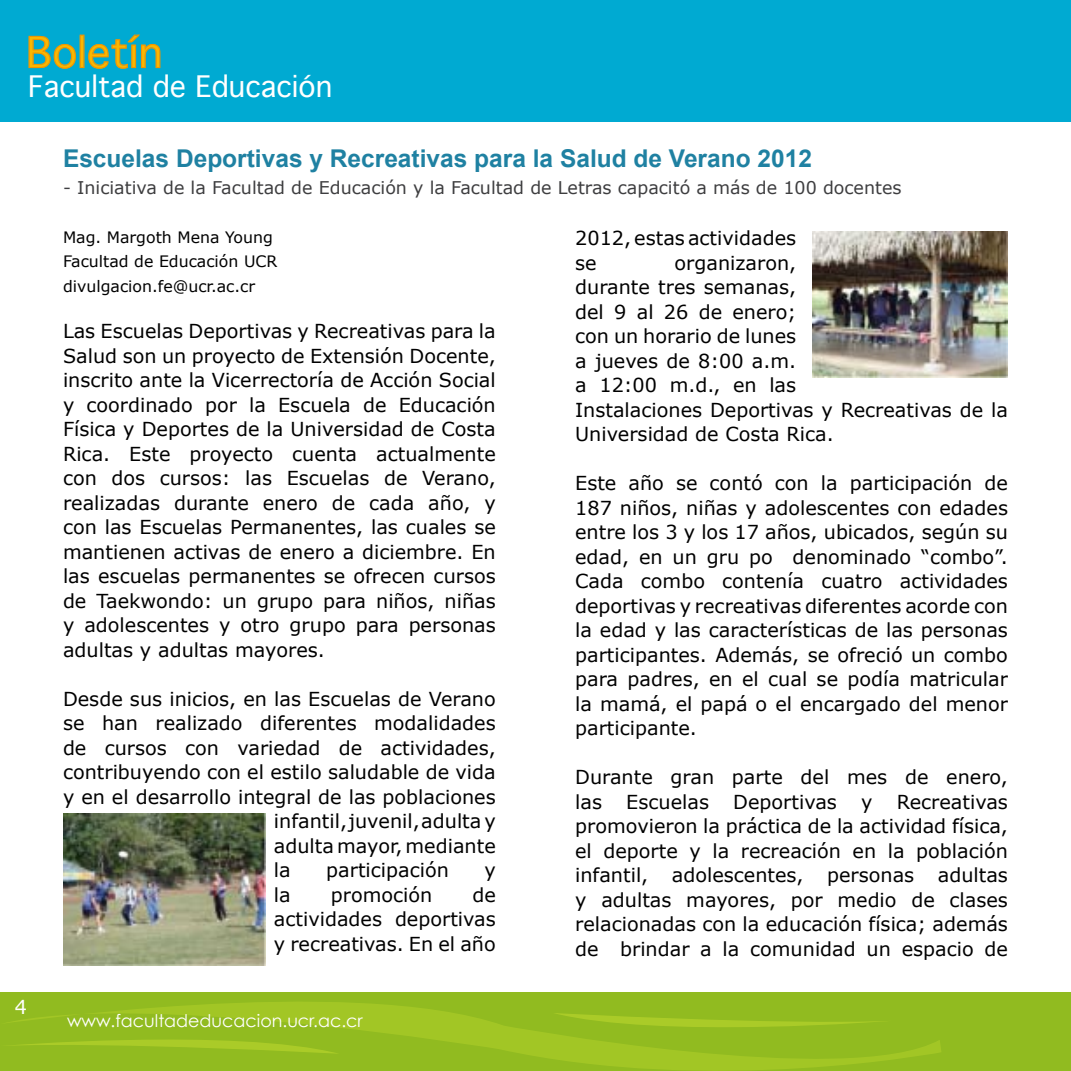
<style>
.page{position:relative;width:1071px;height:1071px;background:#fff}
.page>*{position:absolute;margin:0;border:0;box-sizing:border-box;transform-origin:0 0}
.t1{font:41.12px "Geneva";color:#fab700}
.t2{font:28.35px "Geneva";color:#fff}
.t3{font:700 24.5px "Arial";color:#1f81a2}
.t4{font:19.25px/24.5px "Verdana";color:#000;text-align:justify}
.t5{font:19.25px "Verdana";color:#fff}
.t6{font:17.5px "Verdana";color:#3e3e40}
.t7{font:17.5px "Century Gothic";color:#fff}
.t8{font:15.75px/24.5px "Verdana";color:#000}
</style>
<div class="page">
<div style="left:0;top:0;width:1071px;height:121px;background:#00aad2"></div>
<div style="left:0;top:993px;width:1071px;height:78px;background:#91bb20"></div>
<svg style="left:8px;top:1002px;width:933px;height:69px"></svg>
<svg style="left:8px;top:1040px;width:332px;height:14px"></svg>
<svg style="left:553px;top:1013px;width:339px;height:14px"></svg>
<svg style="left:28px;top:35px;width:48px;height:34px"></svg>
<div style="left:80px;top:35px;width:5px;height:33px;border:1px solid #f29400"></div>
<svg style="left:88px;top:34px;width:73px;height:35px"></svg>
<img style="left:812px;top:231px;width:196px;height:147px">
<img style="left:63px;top:813px;width:203px;height:153px">
<h1 class="t1" style="left:26px;top:27px;width:138px">Boletín</h1>
<h2 class="t2" style="left:28px;top:69px;width:306px">Facultad de Educación</h2>
<p class="t5" style="left:15px;top:995px;width:14px">4</p>
<p class="t3" style="left:63px;top:144px;width:751px">Escuelas Deportivas y Recreativas para la Salud de Verano 2012</p>
<p class="t6" style="left:63px;top:176px;width:840px">- Iniciativa de la Facultad de Educación y la Facultad de Letras capacitó a más de 100 docentes</p>
<p class="t8" style="left:63px;top:224px;width:216px">Mag. Margoth Mena Young<br>Facultad de Educación UCR divulgacion.fe@ucr.ac.cr</p>
<p class="t4" style="left:63px;top:318px;width:434px">Las Escuelas Deportivas y Recreativas para la Salud son un proyecto de Extensión Docente, inscrito ante la Vicerrectoría de Acción Social y coordinado por la Escuela de Educación Física y Deportes de la Universidad de Costa Rica. Este proyecto cuenta actualmente con dos cursos: las Escuelas de Verano, realizadas durante enero de cada año, y con las Escuelas Permanentes, las cuales se mantienen activas de enero a diciembre. En las escuelas permanentes se ofrecen cursos de Taekwondo: un grupo para niños, niñas y adolescentes y otro grupo para personas adultas y adultas mayores.</p>
<p class="t4" style="left:63px;top:686px;width:434px">Desde sus inicios, en las Escuelas de Verano</p>
<p class="t4" style="left:63px;top:711px;width:434px">se han realizado diferentes modalidades</p>
<p class="t4" style="left:63px;top:735px;width:434px">de cursos con variedad de actividades,</p>
<p class="t4" style="left:63px;top:760px;width:434px">contribuyendo con el estilo saludable de vida</p>
<p class="t4" style="left:63px;top:784px;width:434px">y en el desarrollo integral de las poblaciones</p>
<p class="t4" style="left:274px;top:809px;width:223px">infantil, juvenil, adulta y</p>
<p class="t4" style="left:274px;top:833px;width:223px">adulta mayor, mediante</p>
<p class="t4" style="left:274px;top:858px;width:18px">la</p>
<p class="t4" style="left:326px;top:858px;width:124px">participación</p>
<p class="t4" style="left:484px;top:858px;width:13px">y</p>
<p class="t4" style="left:274px;top:882px;width:18px">la</p>
<p class="t4" style="left:331px;top:882px;width:103px">promoción</p>
<p class="t4" style="left:575px;top:225px;width:223px">2012, estas actividades se</p>
<p class="t4" style="left:575px;top:250px;width:434px;text-align:left;text-indent:99px">organizaron,<br>durante tres semanas,<br>del 9 al 26 de enero;<br>con un horario de lunes<br>a jueves de 8:00 a.m.<br>a 12:00 m.d., en las<br>Instalaciones Deportivas y Recreativas de la<br>Universidad de Costa Rica.</p>
<p class="t4" style="left:575px;top:470px;width:434px">Este año se contó con la participación de 187 niños, niñas y adolescentes con edades entre los 3 y los 17 años, ubicados, según su edad, en un gru po denominado “combo”.<br>Cada combo contenía cuatro actividades deportivas y recreativas diferentes acorde con la edad y las características de las personas participantes. Además, se ofreció un combo para padres, en el cual se podía matricular la mamá, el papá o el encargado del menor participante.</p>
<p class="t4" style="left:575px;top:764px;width:434px">Durante gran parte del mes de enero, las</p>
<p class="t4" style="left:626px;top:789px;width:84px">Escuelas</p>
<p class="t4" style="left:733px;top:789px;width:105px">Deportivas</p>
<p class="t4" style="left:861px;top:789px;width:13px">y</p>
<p class="t4" style="left:575px;top:789px;width:434px;text-indent:322px">Recreativas promovieron la práctica de la actividad física, el deporte y la recreación en la población infantil, adolescentes, personas adultas y adultas mayores, por medio de clases relacionadas con la educación física; además de brindar a la comunidad un espacio de</p>
<p class="t4" style="left:274px;top:882px;width:223px;text-indent:198px">de actividades deportivas y recreativas. En el año</p>
<p class="t7" style="left:67px;top:1010px;width:297px">www.facultadeducacion.ucr.ac.cr</p>
</div>
